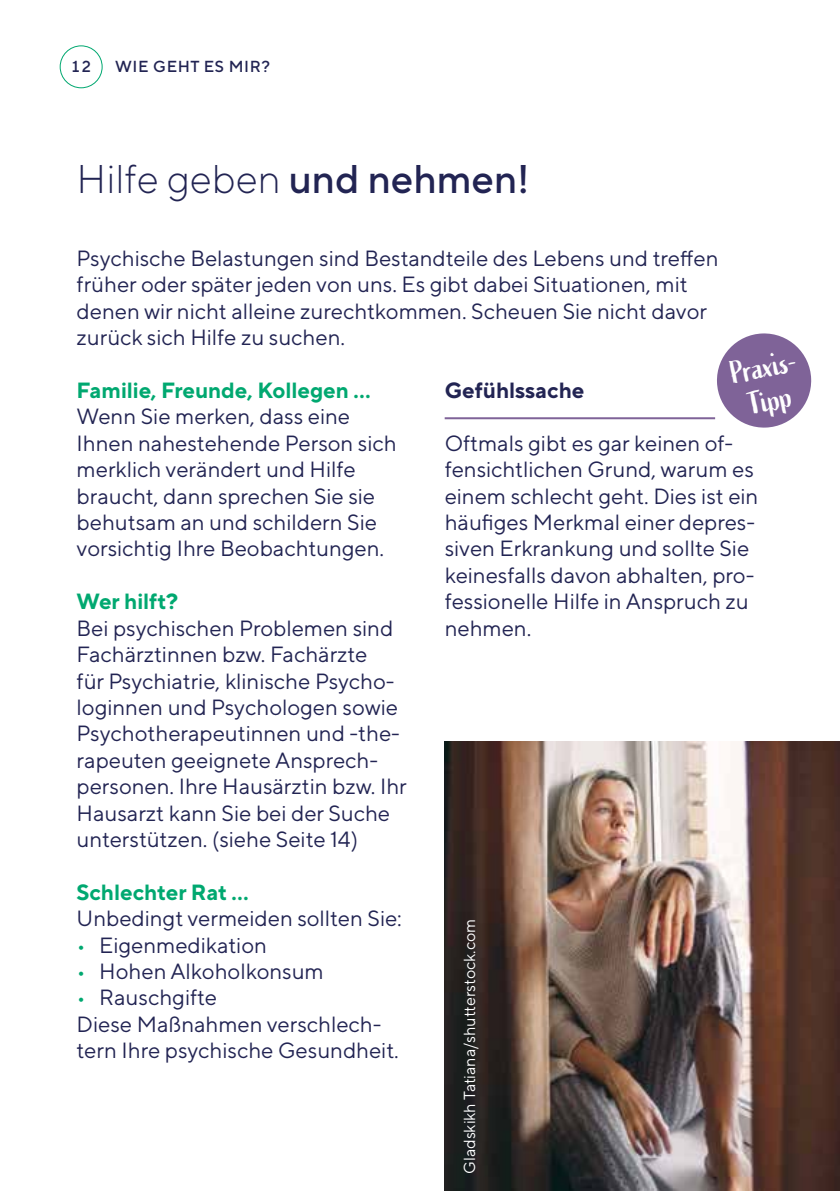
<style>
.page{position:relative;width:840px;height:1191px;background:#fff}
.page>*{position:absolute;margin:0;border:0;box-sizing:border-box;transform-origin:0 0}
.t1{font:300 40px "TT Norms Pro";color:#222453}
.t2{font:31.6px/34px "Active";color:#fff;text-align:center}
.t3{font:22px/26.4px "TT Norms Pro";color:#222453}
.t4{font:700 22px "TT Norms Pro";color:#00a870}
.t5{font:700 22px "TT Norms Pro";color:#222453}
.t6{font:16px "TT Norms Pro";color:#fff}
.t7{font:500 16px "TT Norms Pro";letter-spacing:.04em;color:#222453}
.s1{font-weight:500}
.s2{color:#00a870}
</style>
<div class="page">
<div style="left:60px;top:45px;width:43px;height:43px;border:1px solid #00a870;border-radius:50%"></div>
<img style="left:444px;top:741px;width:395px;height:450px">
<svg style="left:715px;top:333px;width:96px;height:95px"></svg>
<hr style="left:444px;top:417px;width:270px;height:2px;background:#7f6398">
<p class="t7" style="left:71px;top:56px;width:22px">12</p>
<p class="t7" style="left:115px;top:56px;width:156px">WIE GEHT ES MIR?</p>
<h1 class="t1" style="left:77px;top:153px;width:454px">Hilfe geben <span class="s1">und nehmen!</span></h1>
<p class="t3" style="left:77px;top:244px;width:643px">Psychische Belastungen sind Bestandteile des Lebens und treffen früher oder später jeden von uns. Es gibt dabei Situationen, mit denen wir nicht alleine zurechtkommen. Scheuen Sie nicht davor zurück sich Hilfe zu suchen.</p>
<p class="t4" style="left:77px;top:376px;width:295px">Familie, Freunde, Kollegen …</p>
<p class="t3" style="left:77px;top:403px;width:321px">Wenn Sie merken, dass eine<br>Ihnen nahestehende Person sich merklich verändert und Hilfe braucht, dann sprechen Sie sie behutsam an und schildern Sie vorsichtig Ihre Beobachtungen.</p>
<p class="t4" style="left:77px;top:587px;width:103px">Wer hilft?</p>
<p class="t3" style="left:77px;top:614px;width:331px">Bei psychischen Problemen sind<br>Fachärztinnen bzw. Fachärzte<br>für Psychiatrie, klinische Psycho&shy;loginnen und Psychologen sowie<br>Psychotherapeutinnen und -the&shy;rapeuten geeignete Ansprech&shy;personen. Ihre Hausärztin bzw. Ihr<br>Hausarzt kann Sie bei der Suche unterstützen. (siehe Seite 14)</p>
<p class="t4" style="left:77px;top:877px;width:161px">Schlechter Rat ...</p>
<p class="t3" style="left:77px;top:904px;width:326px">Unbedingt vermeiden sollten Sie:●</p>
<p class="t3" style="left:77px;top:931px;width:192px"><span class="s2">•</span> Eigenmedikation</p>
<p class="t3" style="left:77px;top:957px;width:248px"><span class="s2">•</span> Hohen Alkoholkonsum</p>
<p class="t3" style="left:77px;top:983px;width:323px"><span class="s2">•</span> Rauschgifte<br>Diese Maßnahmen verschlech&shy;tern Ihre psychische Gesundheit.</p>
<h2 class="t2" style="left:727px;top:357px;width:75px;rotate:-11deg">Praxis-<br>Ti pp</h2>
<p class="t5" style="left:444px;top:376px;width:141px">Gefühlssache</p>
<p class="t3" style="left:444px;top:429px;width:315px">Oftmals gibt es gar keinen of&shy;fensichtlichen Grund, warum es einem schlecht geht. Dies ist ein häufiges Merkmal einer depres&shy;siven Erkrankung und sollte Sie keinesfalls davon abhalten, pro&shy;fessionelle Hilfe in Anspruch zu nehmen.</p>
<p class="t6" style="left:459px;top:1174px;width:257px;rotate:-90deg">Gladskikh Tatiana/shutterstock.com</p>
</div>
